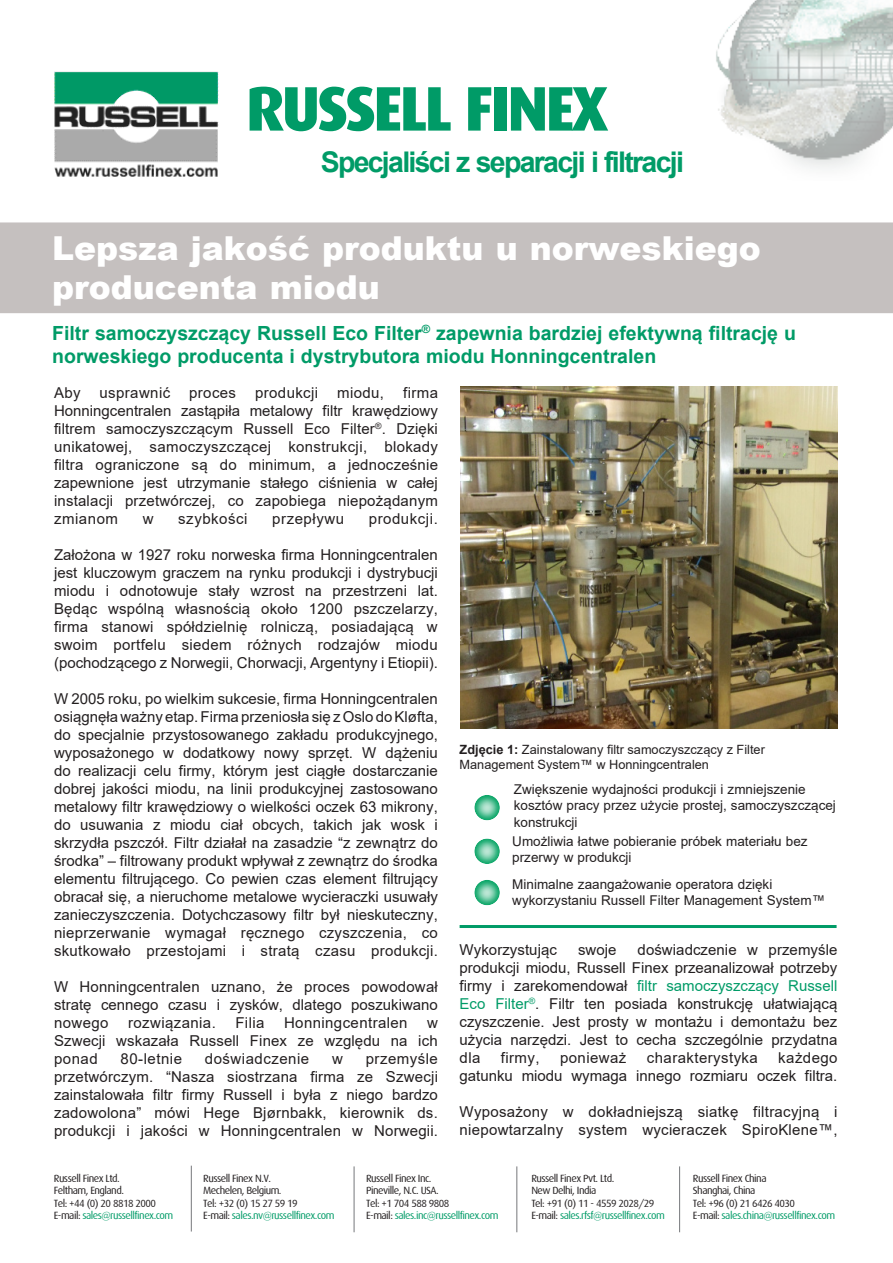
<style>
.page{position:relative;width:893px;height:1263px;background:#fff}
.page>*{position:absolute;margin:0;border:0;box-sizing:border-box;transform-origin:0 0}
.t1{font:800 63px "Dax";letter-spacing:-.05em;color:#009b67}
.t2{font:900 33px/39px "Arial";color:#fff}
.t3{font:700 28.5px "Arial";letter-spacing:-.06em;color:#009b67}
.t4{font:700 19.5px/23.4px "Arial";color:#009b67}
.t5{font:15px/18px "Arial";letter-spacing:.015em;color:#231f20;text-align:justify}
.t6{font:15px "Arial";letter-spacing:.035em;color:#231f20}
.t7{font:13.5px/16.2px "Arial";color:#231f20}
.t8{font:12.75px/15.3px "Arial";color:#231f20}
.t9{font:500 10.5px "Dax";letter-spacing:-.05em;color:#231f20}
.t10{font:500 10.5px "Dax";letter-spacing:-.05em;color:#009b67}
.s1{font-weight:700}
.s2{color:#009b67}
.s3{color:#231f20}
</style>
<div class="page">
<div style="left:0;top:222px;width:893px;height:92px;background:#c5c0bf"></div>
<div style="left:472px;top:878px;width:28px;height:27px;background:#fff;opacity:.75"></div>
<div style="left:472px;top:836px;width:28px;height:28px;background:#fff;opacity:.75"></div>
<div style="left:472px;top:793px;width:28px;height:28px;background:#fff;opacity:.75"></div>
<hr style="left:460px;top:925px;width:377px;height:3px;background:#009b67">
<hr style="left:516px;top:1166px;width:1px;height:66px;background:#76787b">
<hr style="left:354px;top:1166px;width:1px;height:66px;background:#76787b">
<hr style="left:191px;top:1166px;width:1px;height:65px;background:#76787b">
<hr style="left:679px;top:1166px;width:1px;height:66px;background:#76787b">
<svg style="left:54px;top:0;width:839px;height:177px"></svg>
<img style="left:461px;top:386px;width:377px;height:342px">
<p class="t1" style="left:246px;top:73px;width:364px">RUSSELL FINEX</p>
<p class="t3" style="left:321px;top:142px;width:365px">Specjaliści z separacji i filtracji</p>
<p class="t2" style="left:52px;top:227px;width:710px">Lepsza jakość produktu u norweskiego producenta miodu</p>
<p class="t4" style="left:52px;top:322px;width:745px">Filtr samoczyszczący Russell Eco Filter<sup>®</sup> zapewnia bardziej efektywną filtrację u norweskiego producenta i dystrybutora miodu Honningcentralen</p>
<p class="t5" style="left:54px;top:383px;width:386px;text-indent:349px">firma Honningcentralen zastąpiła metalowy filtr krawędziowy filtrem samoczyszczącym Russell Eco Filter<sup>®</sup>. Dzięki unikatowej, samoczyszczącej konstrukcji, blokady filtra ograniczone są do minimum, a jednocześnie zapewnione jest utrzymanie stałego ciśnienia w całej instalacji przetwórczej, co zapobiega niepożądanym zmianom</p>
<p class="t5" style="left:54px;top:383px;width:28px">Aby</p>
<p class="t5" style="left:100px;top:383px;width:72px">usprawnić</p>
<p class="t5" style="left:189px;top:383px;width:48px">proces</p>
<p class="t5" style="left:255px;top:383px;width:65px">produkcji</p>
<p class="t5" style="left:337px;top:383px;width:48px">miodu,</p>
<p class="t5" style="left:143px;top:509px;width:12px">w</p>
<p class="t6" style="left:178px;top:508px;width:71px">szybkości</p>
<p class="t6" style="left:272px;top:508px;width:73px">przepływu</p>
<p class="t6" style="left:369px;top:508px;width:71px">produkcji.</p>
<p class="t5" style="left:54px;top:545px;width:386px">Założona w 1927 roku norweska firma Honningcentralen jest kluczowym graczem na rynku produkcji i dystrybucji miodu i odnotowuje stały wzrost na przestrzeni lat.<br>Będąc wspólną własnością około 1200 pszczelarzy, firma stanowi spółdzielnię rolniczą, posiadającą w swoim portfelu siedem różnych rodzajów miodu (pochodzącego z Norwegii, Chorwacji, Argentyny i Etiopii).</p>
<p class="t5" style="left:54px;top:689px;width:386px">W 2005 roku, po wielkim sukcesie, firma Honningcentralen osiągnęła ważny etap. Firma przeniosła się z Oslo do Kløfta, do specjalnie przystosowanego zakładu produkcyjnego, wyposażonego w dodatkowy nowy sprzęt. W dążeniu do realizacji celu firmy, którym jest ciągłe dostarczanie dobrej jakości miodu, na linii produkcyjnej zastosowano metalowy filtr krawędziowy o wielkości oczek 63 mikrony, do usuwania z miodu ciał obcych, takich jak wosk i skrzydła pszczół. Filtr działał na zasadzie “z zewnątrz do środka” – filtrowany produkt wpływał z zewnątrz do środka elementu filtrującego. Co pewien czas element filtrujący obracał się, a nieruchome metalowe wycieraczki usuwały zanieczyszczenia. Dotychczasowy filtr był nieskuteczny, nieprzerwanie wymagał ręcznego czyszczenia, co skutkowało przestojami i stratą czasu produkcji.</p>
<p class="t5" style="left:54px;top:977px;width:385px">W Honningcentralen uznano, że proces powodował stratę cennego czasu i zysków, dlatego poszukiwano nowego</p>
<p class="t5" style="left:128px;top:1013px;width:89px">rozwiązania.</p>
<p class="t5" style="left:235px;top:1013px;width:31px">Filia</p>
<p class="t5" style="left:284px;top:1013px;width:125px">Honningcentralen</p>
<p class="t5" style="left:54px;top:1013px;width:385px;text-indent:373px">w Szwecji wskazała Russell Finex ze względu na ich ponad</p>
<p class="t5" style="left:54px;top:1049px;width:386px;text-indent:312px">przemyśle przetwórczym. “Nasza siostrzana firma ze Szwecji zainstalowała filtr firmy Russell i była z niego bardzo zadowolona” mówi Hege Bjørnbakk, kierownik ds. produkcji i jakości w Honningcentralen w Norwegii.</p>
<p class="t6" style="left:121px;top:1048px;width:63px">80-letnie</p>
<p class="t6" style="left:205px;top:1048px;width:106px">doświadczenie</p>
<p class="t5" style="left:332px;top:1049px;width:12px">w</p>
<p class="t8" style="left:460px;top:741px;width:307px"><span class="s1">Zdjęcie 1:</span> Zainstalowany filtr samoczyszczący z Filter<br>Management System™ w Honningcentralen</p>
<p class="t7" style="left:514px;top:781px;width:324px">Zwiększenie wydajności produkcji i zmniejszenie kosztów pracy przez użycie prostej, samoczyszczącej konstrukcji</p>
<p class="t7" style="left:512px;top:833px;width:297px">Umożliwia łatwe pobieranie próbek materiału bez przerwy w produkcji</p>
<p class="t7" style="left:512px;top:875px;width:314px">Minimalne zaangażowanie operatora dzięki wykorzystaniu Russell Filter Management System™</p>
<p class="t5" style="left:460px;top:940px;width:379px;text-indent:178px">doświadczenie w przemyśle produkcji miodu, Russell Finex przeanalizował potrzeby firmy i zarekomendował <span class="s2">filtr samoczyszczący Russell Eco Filter</span><sup>®</sup>. Filtr ten posiada konstrukcję ułatwiającą czyszczenie. Jest prosty w montażu i demontażu bez użycia narzędzi. Jest to cecha szczególnie przydatna dla</p>
<p class="t5" style="left:460px;top:940px;width:99px">Wykorzystując</p>
<p class="t5" style="left:578px;top:940px;width:40px">swoje</p>
<p class="t5" style="left:501px;top:1048px;width:40px">firmy,</p>
<p class="t5" style="left:560px;top:1048px;width:68px">ponieważ</p>
<p class="t5" style="left:647px;top:1048px;width:113px">charakterystyka</p>
<p class="t5" style="left:460px;top:1048px;width:379px;text-align:right">każdego<br>gatunku miodu wymaga innego rozmiaru oczek filtra.</p>
<p class="t5" style="left:460px;top:1102px;width:379px">Wyposażony w dokładniejszą siatkę filtracyjną i niepowtarzalny system wycieraczek SpiroKlene™,</p>
<p class="t9" style="left:54px;top:1172px;width:68px">Russell Finex Ltd.</p>
<p class="t9" style="left:54px;top:1185px;width:72px">Feltham, England.</p>
<p class="t9" style="left:54px;top:1197px;width:104px">Tel: +44 (0) 20 8818 2000</p>
<p class="t10" style="left:54px;top:1210px;width:121px"><span class="s3">E-mail:</span> sales@russellfinex.com</p>
<p class="t9" style="left:203px;top:1172px;width:69px">Russell Finex N.V.</p>
<p class="t9" style="left:203px;top:1185px;width:80px">Mechelen, Belgium.</p>
<p class="t9" style="left:203px;top:1197px;width:96px">Tel: +32 (0) 15 27 59 19</p>
<p class="t10" style="left:203px;top:1210px;width:133px"><span class="s3">E-mail:</span> sales.nv@russellfinex.com</p>
<p class="t9" style="left:366px;top:1172px;width:67px">Russell Finex Inc.</p>
<p class="t9" style="left:366px;top:1185px;width:74px">Pineville, N.C. USA.</p>
<p class="t9" style="left:366px;top:1197px;width:85px">Tel: +1 704 588 9808</p>
<p class="t10" style="left:366px;top:1210px;width:134px"><span class="s3">E-mail:</span> sales.inc@russellfinex.com</p>
<p class="t9" style="left:531px;top:1172px;width:84px">Russell Finex Pvt. Ltd.</p>
<p class="t9" style="left:531px;top:1185px;width:67px">New Delhi, India</p>
<p class="t9" style="left:531px;top:1197px;width:125px">Tel: +91 (0) 11 - 4559 2028/29</p>
<p class="t10" style="left:531px;top:1210px;width:135px"><span class="s3">E-mail:</span> sales.rfsf@russellfinex.com</p>
<p class="t9" style="left:693px;top:1172px;width:75px">Russell Finex China</p>
<p class="t9" style="left:693px;top:1185px;width:64px">Shanghai, China</p>
<p class="t9" style="left:693px;top:1197px;width:104px">Tel: +96 (0) 21 6426 4030</p>
<p class="t10" style="left:693px;top:1210px;width:144px"><span class="s3">E-mail:</span> sales.china@russellfinex.com</p>
</div>
